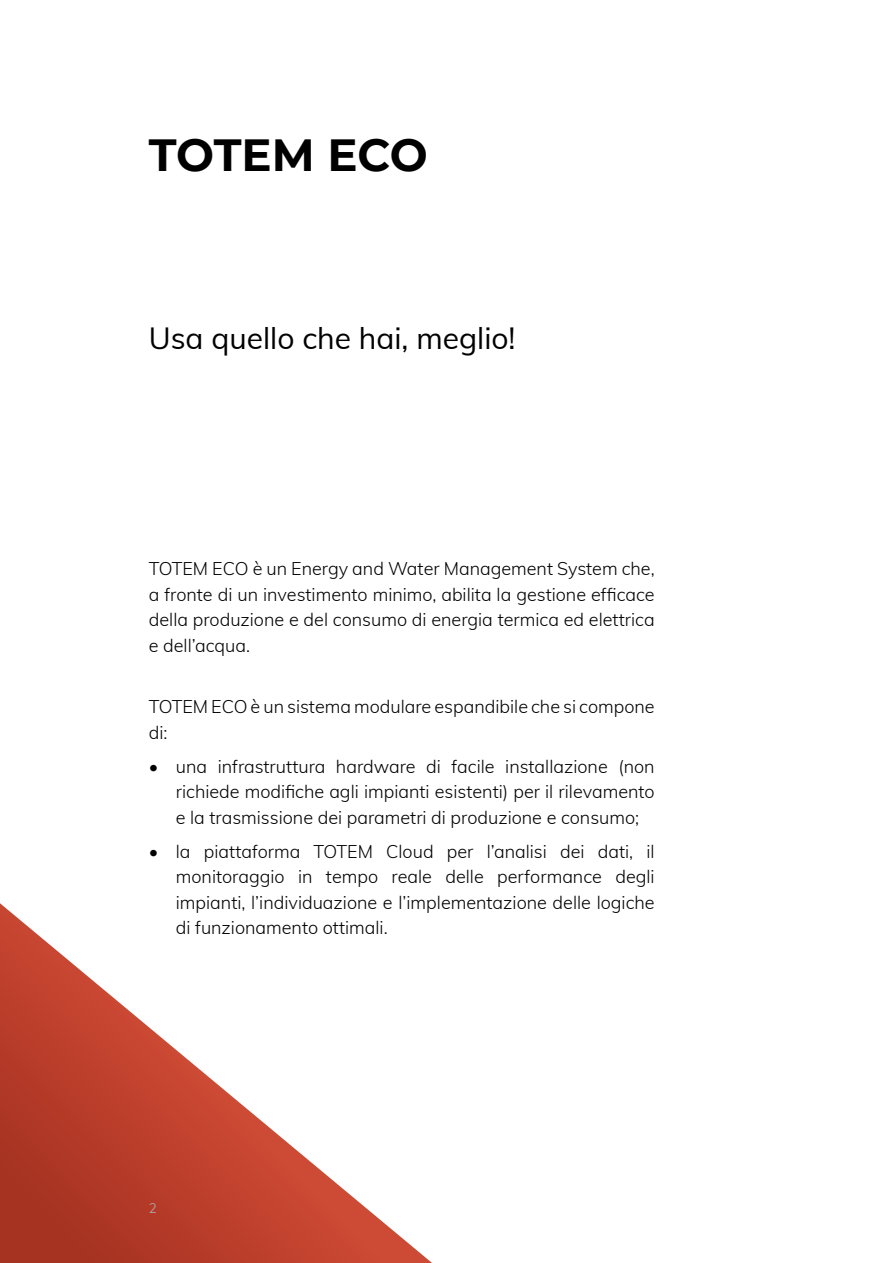
<style>
.page{position:relative;width:893px;height:1263px;background:#fff}
.page>*{position:absolute;margin:0;border:0;box-sizing:border-box;transform-origin:0 0}
.t1{font:700 45px "Montserrat";letter-spacing:-.005em;color:#000}
.t2{font:30px "Muli";color:#000}
.t3{font:300 18px/25.5px "Muli";color:#000;text-align:justify}
.t4{font:300 13.5px "Muli";color:#b3b2b2}
</style>
<div class="page">
<svg style="left:0;top:903px;width:432px;height:360px"></svg>
<h1 class="t1" style="left:149px;top:123px;width:280px">TOTEM ECO</h1>
<h2 class="t2" style="left:149px;top:317px;width:368px">Usa quello che hai, meglio!</h2>
<p class="t3" style="left:149px;top:555px;width:507px">TOTEM ECO è un Energy and Water Management System che, a fronte di un investimento minimo, abilita la gestione efficace della produzione e del consumo di energia termica ed elettrica e dell’acqua.</p>
<p class="t3" style="left:149px;top:693px;width:507px">TOTEM ECO è un sistema modulare espandibile che si compone di:</p>
<p class="t3" style="left:176px;top:752px;width:480px;text-indent:-27px">• una infrastruttura hardware di facile installazione (non richiede modifiche agli impianti esistenti) per il rilevamento e la trasmissione dei parametri di produzione e consumo;</p>
<p class="t3" style="left:176px;top:837px;width:480px;text-indent:-27px">• la piattaforma TOTEM Cloud per l’analisi dei dati, il monitoraggio in tempo reale delle performance degli impianti, l’individuazione e l’implementazione delle logiche di funzionamento ottimali.</p>
<p class="t4" style="left:149px;top:1198px;width:10px">2</p>
</div>
